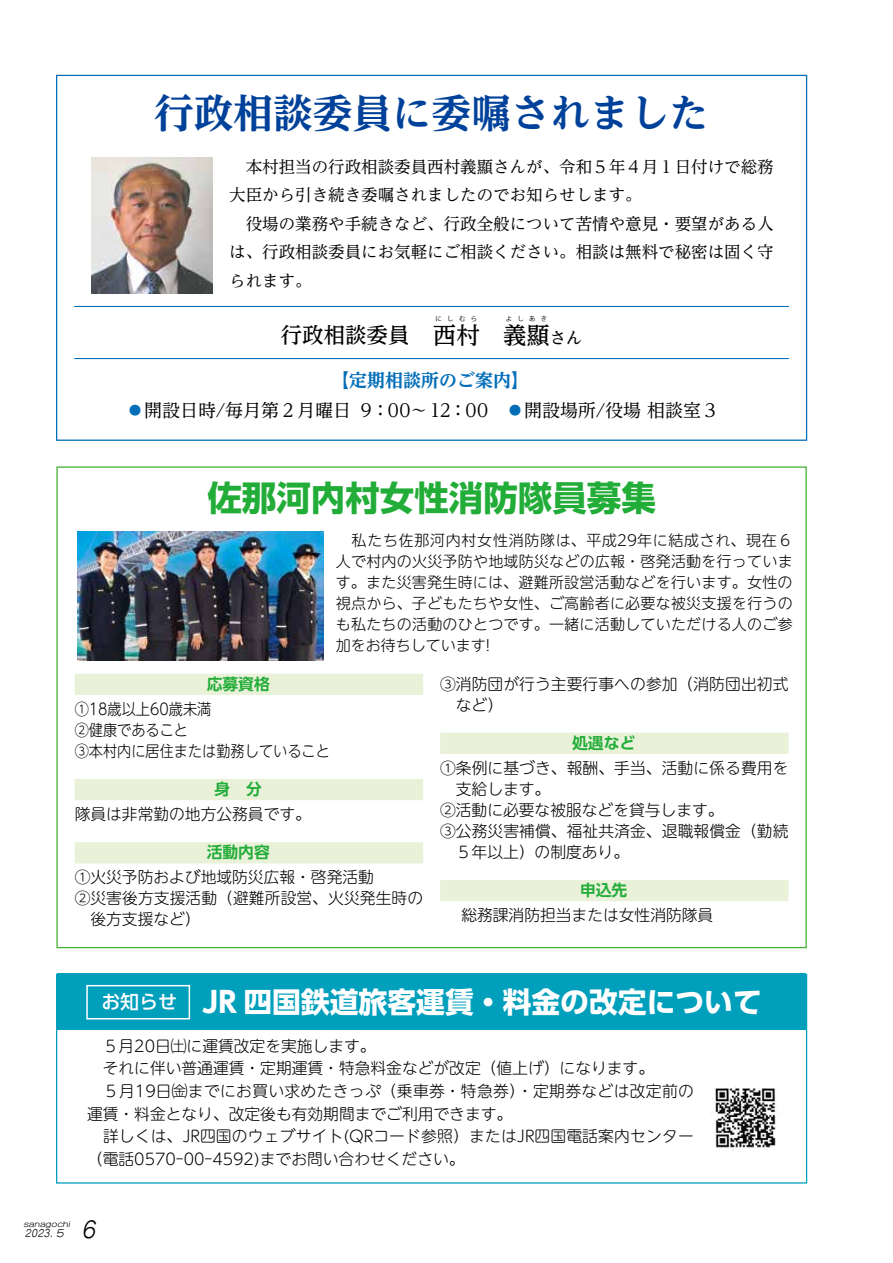
<style>
.page{position:relative;width:893px;height:1263px;background:#fff}
.page>*{position:absolute;margin:0;border:0;box-sizing:border-box;transform-origin:0 0}
.t1{font:700 expanded 39.6px "UD Reimin Pro";color:#004199}
.t2{font:700 34.5px "UD Shin Go Pro";color:#22ac38}
.t3{font:700 28.8px "UD Shin Go Pro";color:#fff}
.t4{font:500 23.4px "UD Reimin Pro";color:#000}
.t5{font:500 21.45px "UD Reimin Pro";color:#000}
.t6{font:18px/29.7px "UD Reimin Pro";color:#000}
.t7{font:16.5px/28.5px "UD Reimin Pro";color:#000}
.t8{font:500 16.2px "UD Reimin Pro";color:#000}
.t9{font:300 15.75px/22.5px "UD Shin M Go Pr 6";color:#000}
.t10{font:300 15.75px/21px "UD Shin M Go Pr 6";color:#000;scale:.9 1}
.t11{font:700 15.75px "UD Shin Go Pro De";color:#22ac38}
.t12{font:300 15px/21px "UD Shin M Go Pr 6";letter-spacing:.015em;color:#000;text-align:justify}
.t13{font:italic 10.05px "Seurat Pro M";color:#000;scale:.95 1}
.t14{font:italic 7.2px "Seurat Pro M";color:#000;scale:1.19 1}
.t15{font:6.45px "Koz Go Pr 6 N";color:#000}
.s1{font-size:23.4px}
.s2{font-weight:700;font-stretch:expanded;color:#036eb8}
.s3{color:#036eb8}
.s4{font-weight:500;font-size:18.9px}
.s5{font-size:22.35px}
</style>
<div class="page">
<hr style="left:74px;top:306px;width:715px;height:1px;background:#036eb8">
<hr style="left:74px;top:358px;width:715px;height:1px;background:#036eb8">
<div style="left:57px;top:973px;width:749px;height:56px;background:#009fbc"></div>
<div style="left:86px;top:985px;width:104px;height:34px;border:2px solid #fff"></div>
<div style="left:56px;top:974px;width:751px;height:209px;border:1px solid #009fbc"></div>
<img style="left:92px;top:158px;width:120px;height:136px">
<img style="left:711px;top:1087px;width:65px;height:64px">
<div style="left:75px;top:674px;width:348px;height:21px;background:#e9f2d9"></div>
<div style="left:75px;top:779px;width:348px;height:21px;background:#e9f2d9"></div>
<div style="left:75px;top:842px;width:348px;height:21px;background:#e9f2d9"></div>
<div style="left:440px;top:733px;width:348px;height:21px;background:#e9f2d9"></div>
<div style="left:440px;top:880px;width:348px;height:21px;background:#e9f2d9"></div>
<img style="left:78px;top:531px;width:245px;height:129px">
<h1 class="t1" style="left:154px;top:81px;width:556px">行政相談委員に委嘱されました</h1>
<p class="t7" style="left:229px;top:152px;width:546px">　本村担当の行政相談委員西村義顯さんが、令和５年４月１日付けで総務大臣から引き続き委嘱されましたのでお知らせします。<br>　役場の業務や手続きなど、行政全般について苦情や意見・要望がある人は、行政相談委員にお気軽にご相談ください。相談は無料で秘密は固く守られます。</p>
<h3 class="t5" style="left:281px;top:318px;width:200px">行政相談委員 <span class="s1">西村</span></h3>
<p class="t15" style="left:506px;top:315px;width:20px">よ し</p>
<p class="t15" style="left:529px;top:315px;width:20px">あ き</p>
<p class="t15" style="left:436px;top:315px;width:20px">に し</p>
<p class="t15" style="left:459px;top:315px;width:20px">む ら</p>
<h3 class="t4" style="left:503px;top:316px;width:48px">義顯</h3>
<p class="t8" style="left:550px;top:325px;width:34px">さん</p>
<p class="t6" style="left:126px;top:365px;width:594px;text-indent:205px"><span class="s2">【定期相談所のご案内】<br></span><span class="s3">◦</span>開設日時/毎月第２月曜日 ９：00～12：00　<span class="s3">◦</span>開設場所/役場 相談室３</p>
<h2 class="t2" style="left:207px;top:470px;width:450px">佐那河内村女性消防隊員募集</h2>
<p class="t12" style="left:336px;top:529px;width:458px">　私たち佐那河内村女性消防隊は、平成29年に結成され、現在６人で村内の火災予防や地域防災などの広報・啓発活動を行っています。また災害発生時には、避難所設営活動などを行います。女性の視点から、子どもたちや女性、ご高齢者に必要な被災支援を行うのも私たちの活動のひとつです。一緒に活動していただける人のご参加をお待ちしています!</p>
<p class="t11" style="left:207px;top:671px;width:64px">応募資格</p>
<p class="t10" style="left:75px;top:697px;width:285px">①18歳以上60歳未満<br>②健康であること<br>③本村内に居住または勤務していること</p>
<p class="t11" style="left:215px;top:776px;width:49px">身　分</p>
<p class="t9" style="left:75px;top:802px;width:238px">隊員は非常勤の地方公務員です。</p>
<p class="t11" style="left:207px;top:839px;width:64px">活動内容</p>
<p class="t9" style="left:75px;top:865px;width:301px">①火災予防および地域防災広報・啓発活動</p>
<p class="t9" style="left:75px;top:886px;width:350px">②災害後方支援活動（避難所設営、火災発生時の</p>
<p class="t9" style="left:90px;top:907px;width:112px">後方支援など）</p>
<p class="t9" style="left:456px;top:672px;width:334px;line-height:21px;text-indent:-16px">③消防団が行う主要行事への参加（消防団出初式など）</p>
<p class="t11" style="left:572px;top:730px;width:64px">処遇など</p>
<p class="t9" style="left:440px;top:756px;width:350px">①条例に基づき、報酬、手当、活動に係る費用を</p>
<p class="t9" style="left:456px;top:777px;width:96px">支給します。</p>
<p class="t9" style="left:440px;top:798px;width:285px">②活動に必要な被服などを貸与します。</p>
<p class="t9" style="left:440px;top:819px;width:350px">③公務災害補償、福祉共済金、退職報償金（勤続</p>
<p class="t9" style="left:456px;top:840px;width:175px">５年以上）の制度あり。</p>
<p class="t11" style="left:580px;top:877px;width:49px">申込先</p>
<p class="t9" style="left:461px;top:903px;width:253px">総務課消防担当または女性消防隊員</p>
<h3 class="t3" style="left:101px;top:978px;width:662px"><span class="s4">お知らせ</span> JR 四国鉄道旅客運賃・料金の改定について</h3>
<p class="t9" style="left:87px;top:1034px;width:608px">　５月20日㈯に運賃改定を実施します。<br>　それに伴い普通運賃・定期運賃・特急料金などが改定（値上げ）になります。<br>　５月19日㈮までにお買い求めたきっぷ（乗車券・特急券）・定期券などは改定前の運賃・料金となり、改定後も有効期間までご利用できます。<br>　詳しくは、JR四国のウェブサイト(QRコード参照）またはJR四国電話案内センター（電話0570-00-4592)までお問い合わせください。</p>
<p class="t13" style="left:25px;top:1227px;width:81px">2023. ５ <span class="s5">6</span></p>
<p class="t14" style="left:23px;top:1219px;width:42px">sanagochi</p>
</div>
